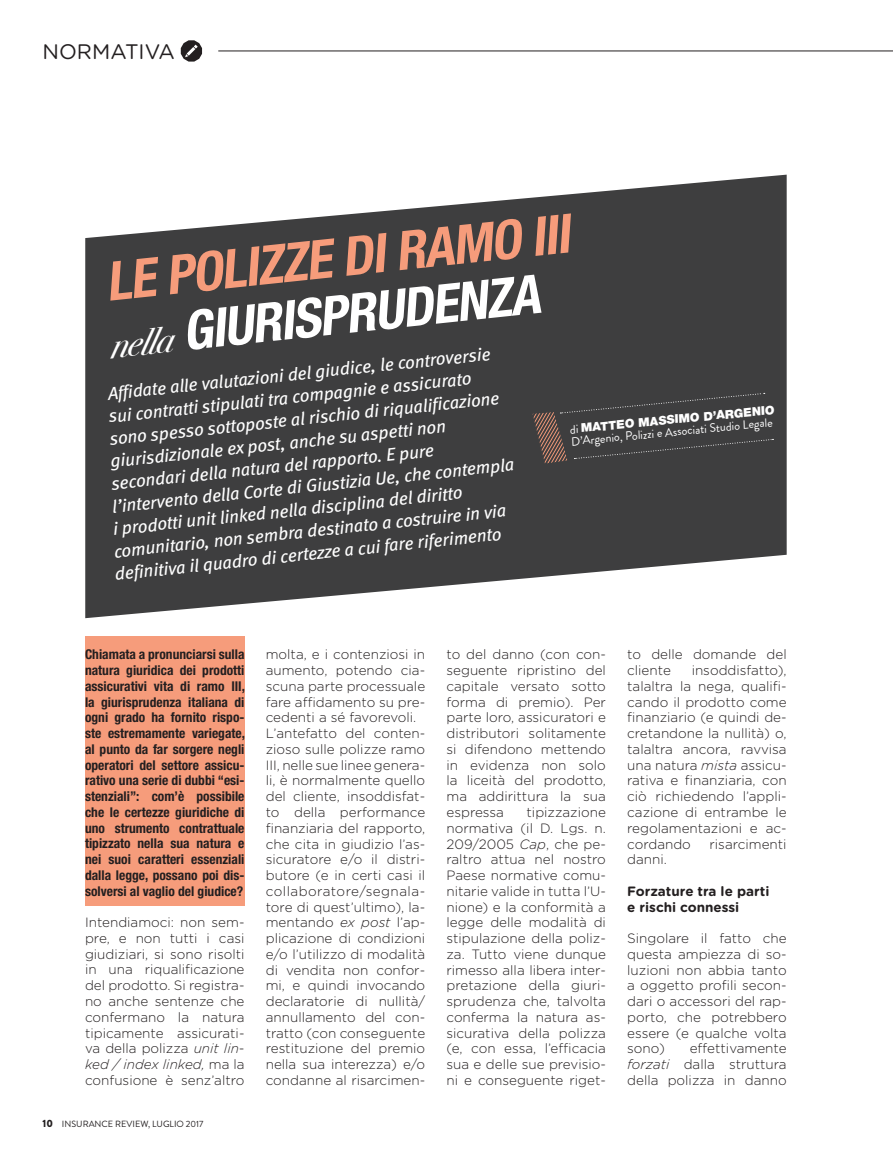
<style>
.page{position:relative;width:893px;height:1170px;background:#fff}
.page>*{position:absolute;margin:0;border:0;box-sizing:border-box;transform-origin:0 0}
.t1{font:italic 700 condensed 54px "Helvetica Neue LT Std";color:#fff}
.t2{font:italic 700 condensed 54px "Helvetica Neue LT Std";color:#f69c7b}
.t3{font:21px "Gotham Rounded";color:#231f20}
.t4{font:italic 18px "Meta";color:#fff}
.t5{font:300 13.5px/15.8px "Gotham Rounded";color:#231f20;text-align:justify}
.t6{font:700 condensed 13.5px/15.8px "Helvetica Neue LT Std";color:#231f20;text-align:justify}
.t7{font:700 13.5px "Gotham Rounded";color:#231f20}
.t8{font:12.15px "Brandon Grotesque";color:#fff}
.t9{font:900 12.15px "Helvetica Neue LT Std";color:#fff}
.t10{font:9px "Brandon Grotesque";color:#231f20}
.s1{font-family:"Bodoni Svty Two ITCTT";font-weight:400;font-stretch:normal;font-size:36.3px}
.s2{font-family:"Brandon Grotesque";font-weight:400}
.s3{font-style:italic}
.s4{font-weight:900;font-size:10.5px}
</style>
<div class="page">
<hr style="left:218px;top:51px;width:675px;height:1px;background:#231f20">
<svg style="left:85px;top:174px;width:702px;height:467px;fill:#3e3e3f"></svg>
<svg style="left:533px;top:393px;width:240px;height:71px;background:#434141"></svg>
<div style="left:85px;top:636px;width:159px;height:269px;background:#f69c7b"></div>
<svg style="left:181px;top:40px;width:21px;height:22px"></svg>
<p class="t3" style="left:43px;top:37px;width:134px">NORMATIVA</p>
<p class="t2" style="left:102px;top:249px;width:468px;rotate:-6deg">LE POLIZZE DI RAMO III</p>
<p class="t1" style="left:105px;top:306px;width:435px;rotate:-6deg"><span class="s1">nella</span> GIURISPRUDENZA</p>
<p class="t4" style="left:107px;top:383px;width:386px;rotate:-6deg">Affidate alle valutazioni del giudice, le controversie</p>
<p class="t4" style="left:108px;top:406px;width:366px;rotate:-6deg">sui contratti stipulati tra compagnie e assicurato</p>
<p class="t4" style="left:109px;top:428px;width:393px;rotate:-6deg">sono spesso sottoposte al rischio di riqualificazione</p>
<p class="t9" style="left:569px;top:421px;width:207px;rotate:-5deg"><span class="s2">di</span> MATTEO MASSIMO D’ARGENIO</p>
<p class="t8" style="left:570px;top:432px;width:204px;rotate:-5deg">D’Argenio, Polizzi e Associati Studio Legale</p>
<p class="t4" style="left:110px;top:451px;width:339px;rotate:-6deg">giurisdizionale ex post, anche su aspetti non</p>
<p class="t4" style="left:110px;top:473px;width:326px;rotate:-6deg">secondari della natura del rapporto. E pure</p>
<p class="t4" style="left:111px;top:496px;width:405px;rotate:-6deg">l’intervento della Corte di Giustizia Ue, che contempla</p>
<p class="t4" style="left:112px;top:518px;width:353px;rotate:-6deg">i prodotti unit linked nella disciplina del diritto</p>
<p class="t4" style="left:113px;top:541px;width:396px;rotate:-6deg">comunitario, non sembra destinato a costruire in via</p>
<p class="t4" style="left:114px;top:563px;width:390px;rotate:-6deg">definitiva il quadro di certezze a cui fare riferimento</p>
<p class="t6" style="left:85px;top:646px;width:161px">Chiamata a pronunciarsi sulla natura giuridica dei prodotti assicurativi vita di ramo III, la giurisprudenza italiana di ogni grado ha fornito rispo&shy;ste estremamente variegate, al punto da far sorgere negli operatori del settore assicu&shy;rativo una serie di dubbi “esi&shy;stenziali”: com’è possibile che le certezze giuridiche di uno strumento contrattuale tipizzato nella sua natura e nei suoi caratteri essenziali dalla legge, possano poi dis&shy;solversi al vaglio del giudice?</p>
<p class="t5" style="left:85px;top:913px;width:161px">Intendiamoci: non sem&shy;pre, e non tutti i casi giudiziari, si sono risolti in una riqualificazione del prodotto. Si registra&shy;no anche sentenze che confermano la natura tipicamente assicurati&shy;va della polizza <span class="s3">unit lin&shy;ked / index linked,</span> ma la confusione è senz’altro</p>
<p class="t10" style="left:43px;top:1117px;width:162px"><span class="s4">10</span> INSURANCE REVIEW, LUGLIO 2017</p>
<p class="t5" style="left:266px;top:646px;width:161px">molta, e i contenziosi in aumento, potendo cia&shy;scuna parte processuale fare affidamento su pre&shy;cedenti a sé favorevoli.</p>
<p class="t5" style="left:266px;top:724px;width:161px">L’antefatto del conten&shy;zioso sulle polizze ramo III, nelle sue linee genera&shy;li, è normalmente quello del cliente, insoddisfat&shy;to della performance finanziaria del rapporto, che cita in giudizio l’as&shy;sicuratore e/o il distri&shy;butore (e in certi casi il collaboratore/segnala&shy;tore di quest’ultimo), la&shy;mentando <span class="s3">ex post</span> l’ap&shy;plicazione di condizioni e/o l’utilizzo di modalità di vendita non confor&shy;mi, e quindi invocando declaratorie di nullità/ annullamento del con&shy;tratto (con conseguente restituzione del premio nella sua interezza) e/o condanne al risarcimen-</p>
<p class="t5" style="left:446px;top:646px;width:161px">to del danno (con con&shy;seguente ripristino del capitale versato sotto forma di premio). Per parte loro, assicuratori e distributori solitamente si difendono mettendo in evidenza non solo la liceità del prodotto, ma addirittura la sua espressa</p>
<p class="t5" style="left:446px;top:803px;width:161px;text-indent:80px">tipizzazione normativa (il D. Lgs. n.<br>209/2005 <span class="s3">Cap</span>, che pe&shy;raltro attua nel nostro Paese normative comu&shy;nitarie valide in tutta l’U&shy;nione) e la conformità a legge delle modalità di stipulazione della poliz&shy;za. Tutto viene dunque rimesso alla libera inter&shy;pretazione della giuri&shy;sprudenza che, talvolta conferma la natura as&shy;sicurativa della polizza (e, con essa, l’efficacia sua e delle sue previsio&shy;ni e conseguente riget-</p>
<p class="t5" style="left:627px;top:646px;width:161px">to delle domande del cliente</p>
<p class="t5" style="left:627px;top:661px;width:161px;text-indent:64px">insoddisfatto), talaltra la nega, qualifi&shy;cando il prodotto come finanziario (e quindi de&shy;cretandone la nullità) o, talaltra ancora, ravvisa una natura <span class="s3">mista</span> assicu&shy;rativa e finanziaria, con ciò richiedendo l’appli&shy;cazione di entrambe le regolamentazioni e ac&shy;cordando</p>
<p class="t5" style="left:710px;top:835px;width:79px">risarcimenti</p>
<p class="t5" style="left:627px;top:850px;width:41px">danni.</p>
<p class="t7" style="left:627px;top:881px;width:144px">Forzature tra le parti</p>
<p class="t7" style="left:627px;top:896px;width:114px">e rischi connessi</p>
<p class="t5" style="left:627px;top:929px;width:161px">Singolare il fatto che questa ampiezza di so&shy;luzioni non abbia tanto a oggetto profili secon&shy;dari o accessori del rap&shy;porto, che potrebbero essere (e qualche volta sono)</p>
<p class="t5" style="left:627px;top:1039px;width:161px;text-indent:63px">effettivamente <span class="s3">forzati</span> dalla struttura della polizza in danno</p>
</div>
